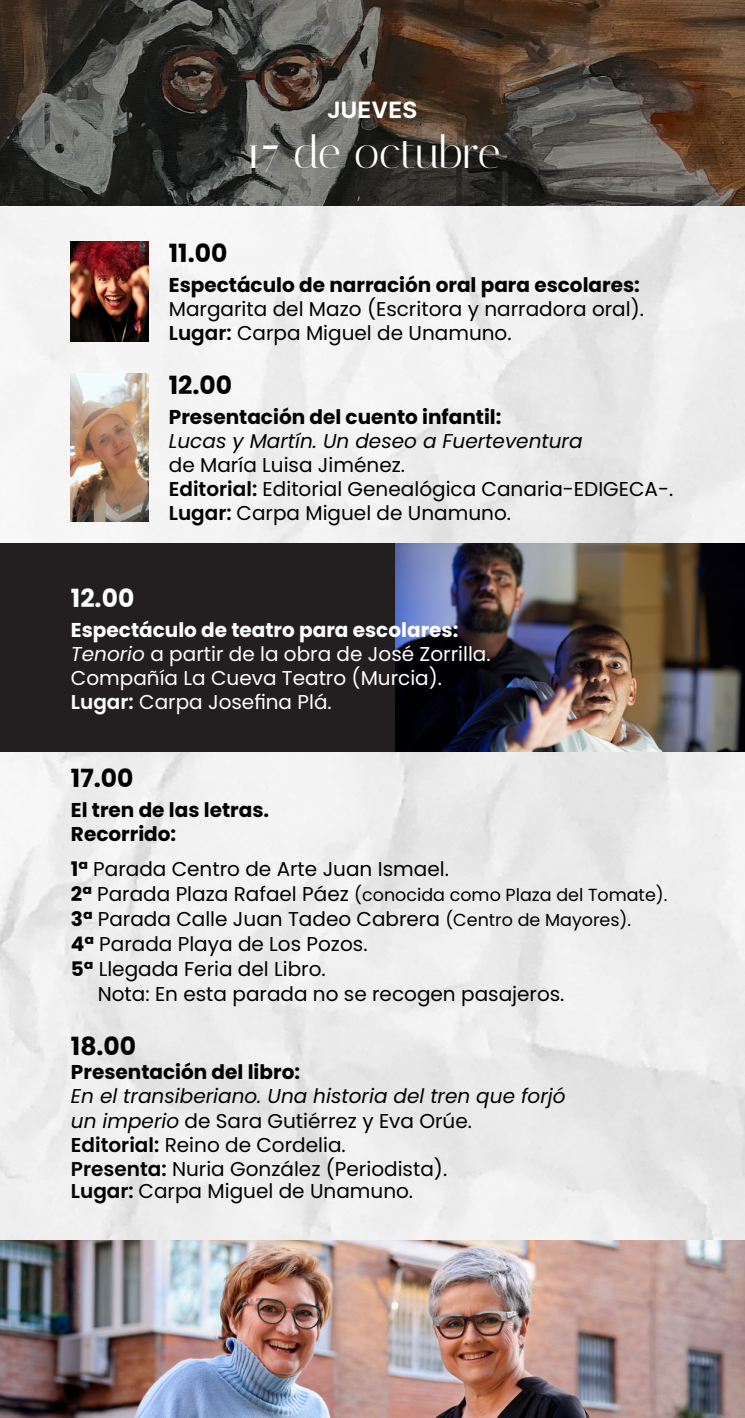
<style>
.page{position:relative;width:745px;height:1418px;background:#fff}
.page>*{position:absolute;margin:0;border:0;box-sizing:border-box;transform-origin:0 0}
.t1{font:45px "Italiana";color:#fff}
.t2{font:700 25px "Poppins";color:#000}
.t3{font:700 25px "Poppins";color:#fff}
.t4{font:22.5px "Inter";letter-spacing:.01em;color:#fff}
.t5{font:20px "Poppins";color:#000}
.t6{font:700 20px "Poppins";color:#000}
.t7{font:20px "Poppins";color:#fff}
.t8{font:italic 20px "Poppins";color:#000}
.t9{font:700 20px "Poppins";color:#fff}
.t10{font:17.5px "Poppins";color:#000}
.s1{font-weight:600}
.s2{font-style:italic}
.s3{font-weight:700}
.s4{font-weight:700;font-size:20px}
.s5{font-size:20px}
.s6{font-size:17.5px}
</style>
<div class="page">
<img style="left:0;top:206px;width:744px;height:1034px">
<div style="left:0;top:543px;width:744px;height:208px;background:#231f20"></div>
<img style="left:395px;top:543px;width:349px;height:208px">
<svg style="left:0;top:0;width:744px;height:206px;background:#4c433a"></svg>
<img style="left:0;top:1240px;width:744px;height:177px">
<img style="left:71px;top:241px;width:78px;height:100px">
<img style="left:71px;top:373px;width:78px;height:149px">
<p class="t4" style="left:327px;top:94px;width:91px">JUEVES</p>
<p class="t1" style="left:244px;top:126px;width:257px">17 de octubre</p>
<p class="t2" style="left:169px;top:238px;width:60px">11.00</p>
<p class="t6" style="left:169px;top:273px;width:472px">Espectáculo de narración oral para escolares:</p>
<p class="t5" style="left:169px;top:297px;width:476px">Margarita del Mazo (Escritora y narradora oral).</p>
<p class="t5" style="left:169px;top:321px;width:344px"><span class="s1">Lugar:</span> Carpa Miguel de Unamuno.</p>
<p class="t2" style="left:169px;top:370px;width:65px">12.00</p>
<p class="t6" style="left:169px;top:405px;width:334px">Presentación del cuento infantil:</p>
<p class="t8" style="left:169px;top:429px;width:415px">Lucas y Martín. Un deseo a Fuerteventura</p>
<p class="t5" style="left:169px;top:453px;width:237px">de María Luisa Jiménez.</p>
<p class="t5" style="left:169px;top:477px;width:505px"><span class="s1">Editorial:</span> Editorial Genealógica Canaria-EDIGECA-.</p>
<p class="t5" style="left:169px;top:501px;width:343px"><span class="s1">Lugar:</span> Carpa Miguel de Unamuno.</p>
<p class="t3" style="left:71px;top:583px;width:65px">12.00</p>
<p class="t9" style="left:71px;top:618px;width:389px">Espectáculo de teatro para escolares:</p>
<p class="t7" style="left:71px;top:642px;width:421px"><span class="s2">Tenorio</span> a partir de la obra de José Zorrilla.</p>
<p class="t7" style="left:71px;top:666px;width:372px">Compañía La Cueva Teatro (Murcia).</p>
<p class="t7" style="left:71px;top:690px;width:262px"><span class="s1">Lugar:</span> Carpa Josefina Plá.</p>
<p class="t2" style="left:71px;top:764px;width:64px">17.00</p>
<p class="t6" style="left:71px;top:798px;width:199px">El tren de las letras.</p>
<p class="t6" style="left:71px;top:822px;width:107px">Recorrido:</p>
<p class="t5" style="left:71px;top:857px;width:379px"><span class="s3">1ª</span> Parada Centro de Arte Juan Ismael.</p>
<p class="t10" style="left:71px;top:885px;width:597px"><span class="s4">2ª</span> <span class="s5">Parada Plaza Rafael Páez</span> (conocida como Plaza del Tomate).</p>
<p class="t5" style="left:71px;top:907px;width:561px"><span class="s3">3ª</span> Parada Calle Juan Tadeo Cabrera <span class="s6">(Centro de Mayores).</span></p>
<p class="t5" style="left:71px;top:932px;width:298px"><span class="s3">4ª</span> Parada Playa de Los Pozos.</p>
<p class="t5" style="left:71px;top:957px;width:256px"><span class="s3">5ª</span> Llegada Feria del Libro.</p>
<p class="t5" style="left:98px;top:982px;width:468px">Nota: En esta parada no se recogen pasajeros.</p>
<p class="t2" style="left:71px;top:1032px;width:67px">18.00</p>
<p class="t6" style="left:71px;top:1060px;width:230px">Presentación del libro:</p>
<p class="t8" style="left:71px;top:1084px;width:496px">En el transiberiano. Una historia del tren que forjó</p>
<p class="t5" style="left:71px;top:1108px;width:402px"><span class="s2">un imperio</span> de Sara Gutiérrez y Eva Orúe.</p>
<p class="t5" style="left:71px;top:1132px;width:276px"><span class="s1">Editorial:</span> Reino de Cordelia.</p>
<p class="t5" style="left:71px;top:1156px;width:377px"><span class="s1">Presenta:</span> Nuria González (Periodista).</p>
<p class="t5" style="left:71px;top:1179px;width:343px"><span class="s1">Lugar:</span> Carpa Miguel de Unamuno.</p>
</div>
